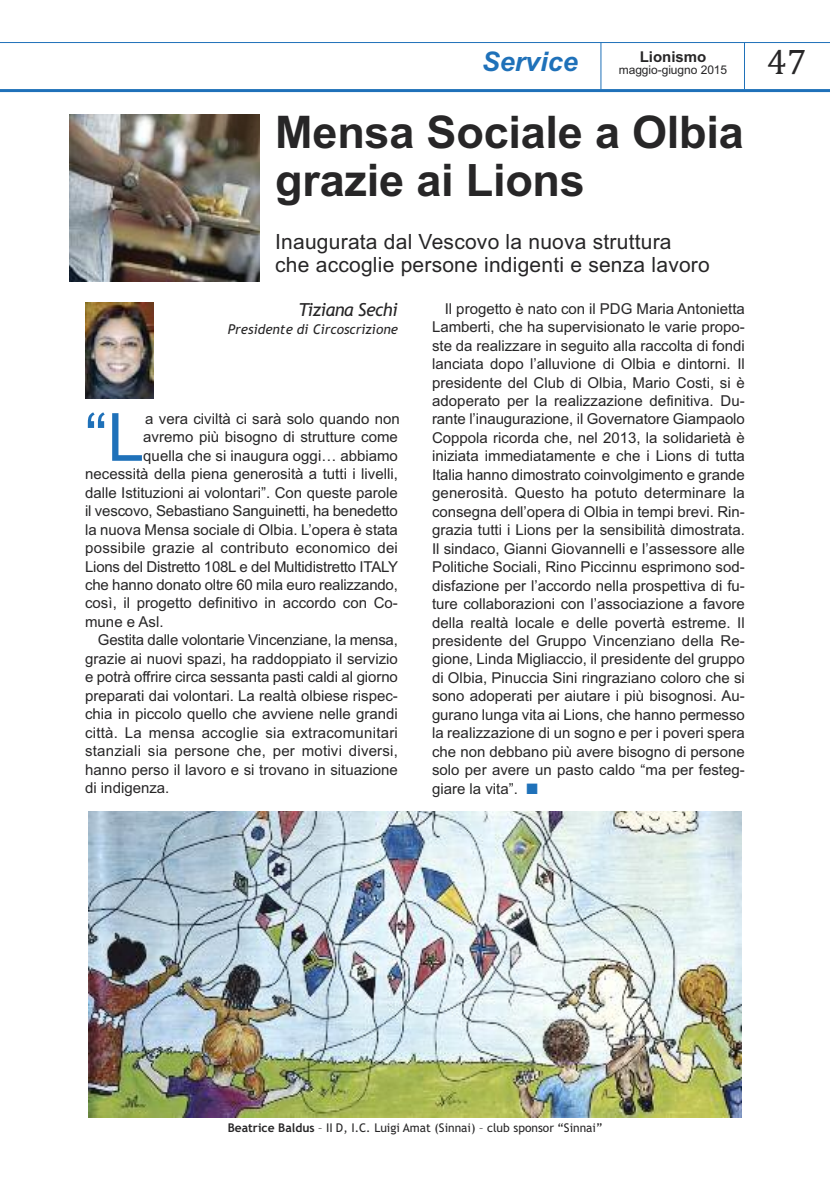
<style>
.page{position:relative;width:830px;height:1191px;background:#fff}
.page>*{position:absolute;margin:0;border:0;box-sizing:border-box;transform-origin:0 0}
.t1{font:66.45px "Arial";color:#1f71b9}
.t2{font:700 45px/48px "Arial";letter-spacing:-.005em;color:#272627}
.t3{font:36px "Cambria";color:#272627}
.t4{font:italic 700 27px "Arial";color:#1f71b9}
.t5{font:21px/22.5px "Arial";letter-spacing:.01em;color:#272627}
.t6{font:italic 18px "Trebuchet MS";letter-spacing:-.03em;color:#272627}
.t7{font:15px/18.5px "Arial";color:#272627;text-align:justify}
.t8{font:700 15px "Arial";color:#272627}
.t9{font:italic 13.5px "Trebuchet MS";color:#272627}
.t10{font:12px "Trebuchet MS";color:#272627}
.t11{font:12px "Arial";letter-spacing:-.005em;color:#272627}
.s1{color:#1f71b9}
.s2{font-weight:700}
</style>
<div class="page">
<hr style="left:600px;top:43px;width:1px;height:46px;background:#1f71b9">
<hr style="left:743px;top:43px;width:1px;height:46px;background:#1f71b9">
<hr style="left:0;top:89px;width:829px;height:3px;background:#1f71b9">
<hr style="left:0;top:42px;width:829px;height:1px;background:#1f71b9">
<img style="left:89px;top:811px;width:651px;height:306px">
<img style="left:85px;top:303px;width:68px;height:95px">
<img style="left:70px;top:115px;width:189px;height:167px">
<h3 class="t4" style="left:481px;top:46px;width:98px">Service</h3>
<p class="t8" style="left:639px;top:48px;width:68px">Lionismo</p>
<p class="t11" style="left:618px;top:63px;width:110px">maggio-giugno 2015</p>
<h2 class="t2" style="left:275px;top:108px;width:470px">Mensa Sociale a Olbia grazie ai Lions</h2>
<h3 class="t5" style="left:275px;top:231px;width:436px">Inaugurata dal Vescovo la nuova struttura che accoglie persone indigenti e senza lavoro</h3>
<p class="t6" style="left:298px;top:299px;width:101px">Tiziana Sechi</p>
<p class="t9" style="left:228px;top:322px;width:171px">Presidente di Circoscrizione</p>
<p class="t7" style="left:432px;top:299px;width:314px;text-indent:13px">Il progetto è nato con il PDG Maria Antonietta Lamberti, che ha supervisionato le varie propo&shy;ste da realizzare in seguito alla raccolta di fondi lanciata dopo l’alluvione di Olbia e dintorni. Il presidente del Club di Olbia, Mario Costi, si è adoperato per la realizzazione definitiva. Du&shy;rante l’inaugurazione, il Governatore Giampaolo Coppola ricorda che, nel 2013, la solidarietà è iniziata immediatamente e che i Lions di tutta Italia hanno dimostrato coinvolgimento e grande generosità. Questo ha potuto determinare la consegna dell’opera di Olbia in tempi brevi. Rin&shy;grazia tutti i Lions per la sensibilità dimostrata.<br>Il sindaco, Gianni Giovannelli e l’assessore alle Politiche Sociali, Rino Piccinnu esprimono sod&shy;disfazione per l’accordo nella prospettiva di fu&shy;ture collaborazioni con l’associazione a favore della realtà locale e delle povertà estreme. Il presidente del Gruppo Vincenziano della Re&shy;gione, Linda Migliaccio, il presidente del gruppo di Olbia, Pinuccia Sini ringraziano coloro che si sono adoperati per aiutare i più bisognosi. Au&shy;gurano lunga vita ai Lions, che hanno permesso la realizzazione di un sogno e per i poveri spera che non debbano più avere bisogno di persone solo per avere un pasto caldo “ma per festeg&shy;giare la vita”. <span class="s1">■</span></p>
<h1 class="t1" style="left:85px;top:399px;width:61px">“L</h1>
<p class="t7" style="left:145px;top:409px;width:256px">a vera civiltà ci sarà solo quando non</p>
<p class="t7" style="left:143px;top:428px;width:256px">avremo più bisogno di strutture come</p>
<p class="t7" style="left:143px;top:446px;width:256px">quella che si inaugura oggi… abbiamo</p>
<p class="t7" style="left:85px;top:465px;width:314px">necessità della piena generosità a tutti i livelli,</p>
<p class="t7" style="left:85px;top:483px;width:314px">dalle Istituzioni ai volontari”. Con queste parole</p>
<p class="t7" style="left:85px;top:502px;width:314px">il vescovo, Sebastiano Sanguinetti, ha benedetto</p>
<p class="t7" style="left:85px;top:520px;width:314px">la nuova Mensa sociale di Olbia. L’opera è stata</p>
<p class="t7" style="left:85px;top:538px;width:314px">possibile grazie al contributo economico dei</p>
<p class="t7" style="left:85px;top:557px;width:314px">Lions del Distretto 108L e del Multidistretto ITALY</p>
<p class="t7" style="left:85px;top:575px;width:314px">che hanno donato oltre 60 mila euro realizzando,</p>
<p class="t7" style="left:85px;top:594px;width:314px">così, il progetto definitivo in accordo con Co-</p>
<p class="t7" style="left:85px;top:612px;width:80px">mune e Asl.</p>
<p class="t7" style="left:98px;top:631px;width:301px">Gestita dalle volontarie Vincenziane, la mensa,</p>
<p class="t7" style="left:85px;top:649px;width:314px">grazie ai nuovi spazi, ha raddoppiato il servizio</p>
<p class="t7" style="left:85px;top:668px;width:314px">e potrà offrire circa sessanta pasti caldi al giorno</p>
<p class="t7" style="left:85px;top:686px;width:314px">preparati dai volontari. La realtà olbiese rispec-</p>
<p class="t7" style="left:85px;top:705px;width:314px">chia in piccolo quello che avviene nelle grandi</p>
<p class="t7" style="left:85px;top:723px;width:314px">città. La mensa accoglie sia extracomunitari</p>
<p class="t7" style="left:85px;top:741px;width:314px">stanziali sia persone che, per motivi diversi,</p>
<p class="t7" style="left:85px;top:760px;width:314px">hanno perso il lavoro e si trovano in situazione</p>
<p class="t7" style="left:85px;top:778px;width:86px">di indigenza.</p>
<h3 class="t3" style="left:766px;top:40px;width:41px">47</h3>
<p class="t10" style="left:227px;top:1121px;width:376px"><span class="s2">Beatrice Baldus</span> – II D, I.C. Luigi Amat (Sinnai) – club sponsor “Sinnai”</p>
</div>
